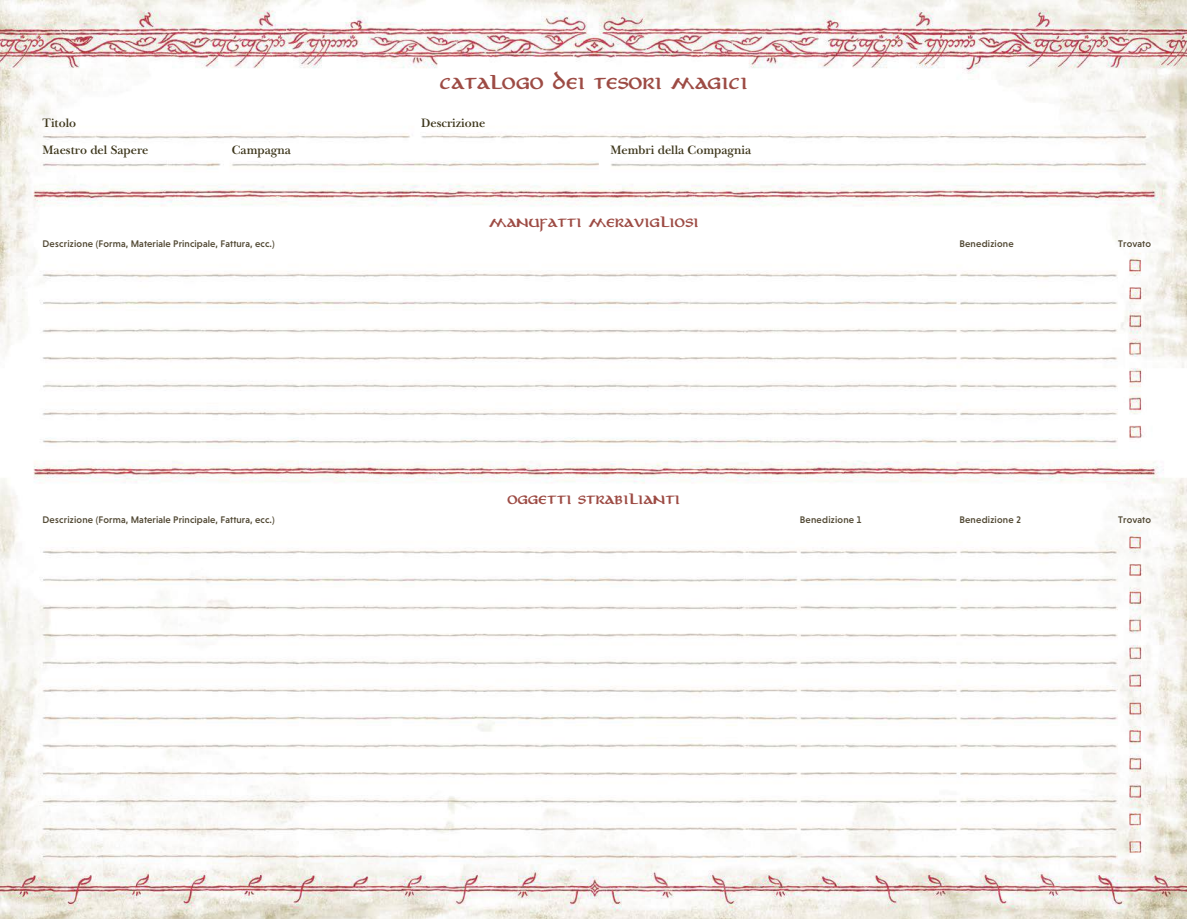
<style>
.page{position:relative;width:1187px;height:919px;background:#fff}
.page>*{position:absolute;margin:0;border:0;box-sizing:border-box;transform-origin:0 0}
.t1{font:700 18px "Aniron";letter-spacing:-.05em;color:#9d4b44}
.t2{font:700 13.5px "Aniron";letter-spacing:-.05em;color:#9d4b44}
.t3{font:600 12.75px/27.6px "New Baskerville ITC Pro";color:#3b3419}
.t4{font:500 9.75px "Niveau Grotesk";letter-spacing:.01em;color:#514833}
</style>
<div class="page">
<img style="left:1px;top:1px;width:1185px;height:917px">
<h1 class="t1" style="left:440px;top:73px;width:310px">catalogo dei tesori magici</h1>
<h3 class="t3" style="left:43px;top:109px;width:107px">Titolo<br>Maestro del Sapere</h3>
<h3 class="t3" style="left:421px;top:109px;width:66px">Descrizione</h3>
<h3 class="t3" style="left:232px;top:136px;width:61px">Campagna</h3>
<h3 class="t3" style="left:610px;top:136px;width:142px">Membri della Compagnia</h3>
<p class="t4" style="left:43px;top:238px;width:233px">Descrizione (Forma, Materiale Principale, Fattura, ecc.)</p>
<h2 class="t2" style="left:489px;top:215px;width:212px">manufatti meravigliosi</h2>
<p class="t4" style="left:959px;top:238px;width:56px">Benedizione</p>
<p class="t4" style="left:1118px;top:238px;width:34px">Trovato</p>
<p class="t4" style="left:43px;top:514px;width:233px">Descrizione (Forma, Materiale Principale, Fattura, ecc.)</p>
<h2 class="t2" style="left:507px;top:491px;width:175px">oggetti strabilianti</h2>
<p class="t4" style="left:799px;top:514px;width:63px">Benedizione 1</p>
<p class="t4" style="left:1118px;top:514px;width:34px">Trovato</p>
<p class="t4" style="left:959px;top:514px;width:63px">Benedizione 2</p>
</div>
